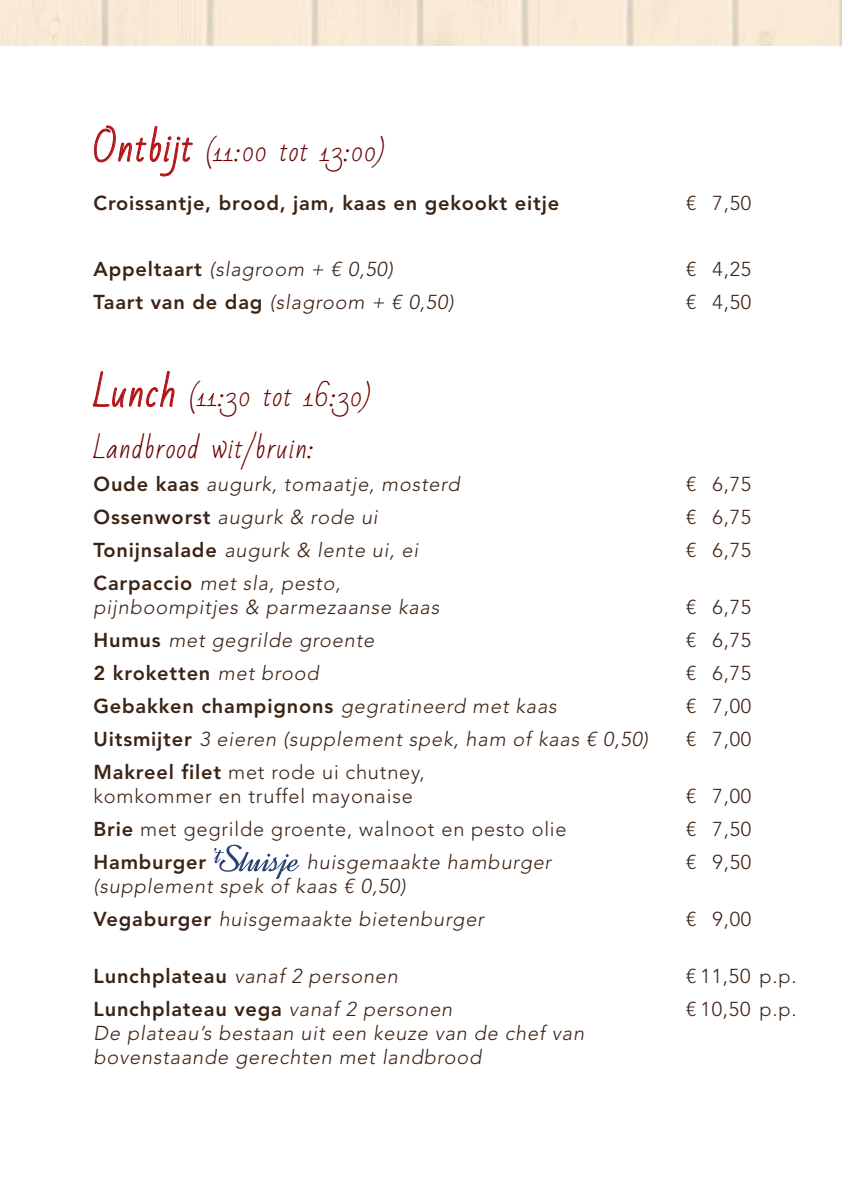
<style>
.page{position:relative;width:842px;height:1191px;background:#fff}
.page>*{position:absolute;margin:0;border:0;box-sizing:border-box;transform-origin:0 0}
.t1{font:26px/52px "Bad Script";letter-spacing:.04em;color:#680000}
.t2{font:italic 300 20px/24px "Avenir LT Std";letter-spacing:.04em;color:#3c2415}
.t3{font:300 20px/24px "Avenir LT Std";letter-spacing:.04em;color:#3c2415}
.t4{font:800 20px "Avenir LT Std";letter-spacing:.04em;color:#3c2415}
.s1{font-size:36px;color:#b11116}
.s2{font-weight:800;font-style:normal}
.s3{font-weight:300;font-style:italic}
.s4{font-weight:800}
</style>
<div class="page">
<div style="left:0;top:0;width:105px;height:45px;background:#ffeed9"></div>
<img style="left:30px;top:0;width:812px;height:47px">
<svg style="left:94px;top:125px;width:99px;height:52px"></svg>
<svg style="left:92px;top:370px;width:83px;height:38px"></svg>
<svg style="left:214px;top:844px;width:85px;height:35px"></svg>
<h1 class="t1" style="left:94px;top:126px;width:292px"><span class="s1">Ontbijt</span> (11:00 tot 13:00)</h1>
<p class="t4" style="left:94px;top:191px;width:467px">Croissantje, brood, jam, kaas en gekookt eitje</p>
<p class="t3" style="left:686px;top:191px;width:67px">€ 7,50</p>
<p class="t2" style="left:94px;top:257px;width:301px"><span class="s2">Appeltaart</span> (slagroom + € 0,50)</p>
<p class="t3" style="left:686px;top:257px;width:67px">€ 4,25</p>
<p class="t2" style="left:94px;top:290px;width:361px"><span class="s2">Taart van de dag</span> (slagroom + € 0,50)</p>
<p class="t3" style="left:686px;top:290px;width:67px">€ 4,50</p>
<h1 class="t1" style="left:94px;top:371px;width:278px"><span class="s1">Lunch</span> (11:30 tot 16:30)<br>Landbrood wit/bruin:</h1>
<p class="t2" style="left:94px;top:472px;width:368px"><span class="s2">Oude kaas</span> augurk, tomaatje, mosterd</p>
<p class="t3" style="left:686px;top:472px;width:67px">€ 6,75</p>
<p class="t2" style="left:94px;top:505px;width:286px"><span class="s2">Ossenworst</span> augurk &amp; rode ui</p>
<p class="t3" style="left:686px;top:505px;width:67px">€ 6,75</p>
<p class="t2" style="left:94px;top:538px;width:326px"><span class="s2">Tonijnsalade</span> augurk &amp; lente ui, ei</p>
<p class="t3" style="left:686px;top:538px;width:67px">€ 6,75</p>
<p class="t2" style="left:94px;top:571px;width:347px"><span class="s2">Carpaccio</span> met sla, pesto, pijnboompitjes &amp; parmezaanse kaas</p>
<p class="t3" style="left:686px;top:595px;width:67px">€ 6,75</p>
<p class="t2" style="left:94px;top:628px;width:282px"><span class="s2">Humus</span> met gegrilde groente</p>
<p class="t3" style="left:686px;top:628px;width:67px">€ 6,75</p>
<p class="t4" style="left:94px;top:661px;width:227px">2 kroketten <span class="s3">met brood</span></p>
<p class="t3" style="left:686px;top:661px;width:67px">€ 6,75</p>
<p class="t4" style="left:94px;top:694px;width:465px">Gebakken champignons <span class="s3">gegratineerd met kaas</span></p>
<p class="t3" style="left:686px;top:694px;width:67px">€ 7,00</p>
<p class="t2" style="left:94px;top:727px;width:556px"><span class="s2">Uitsmijter</span> 3 eieren (supplement spek, ham of kaas € 0,50)</p>
<p class="t3" style="left:686px;top:727px;width:67px">€ 7,00</p>
<p class="t3" style="left:94px;top:760px;width:333px"><span class="s4">Makreel filet</span> met rode ui chutney, komkommer en truffel mayonaise</p>
<p class="t3" style="left:686px;top:784px;width:67px">€ 7,00</p>
<p class="t3" style="left:94px;top:817px;width:475px"><span class="s4">Brie</span> met gegrilde groente, walnoot en pesto olie</p>
<p class="t3" style="left:686px;top:817px;width:67px">€ 7,50</p>
<p class="t4" style="left:94px;top:850px;width:114px">Hamburger</p>
<p class="t2" style="left:307px;top:850px;width:246px">huisgemaakte hamburger</p>
<p class="t3" style="left:686px;top:850px;width:67px">€ 9,50</p>
<p class="t2" style="left:94px;top:870px;width:392px;line-height:33px">(supplement spek of kaas € 0,50)<br><span class="s2">Vegaburger</span> huisgemaakte bietenburger</p>
<p class="t3" style="left:686px;top:907px;width:67px">€ 9,00</p>
<p class="t2" style="left:94px;top:964px;width:306px"><span class="s2">Lunchplateau</span> vanaf 2 personen</p>
<p class="t3" style="left:686px;top:964px;width:112px">€ 11,50 p.p.</p>
<p class="t4" style="left:94px;top:997px;width:360px">Lunchplateau vega <span class="s3">vanaf 2 personen</span></p>
<p class="t3" style="left:686px;top:997px;width:112px">€ 10,50 p.p.</p>
<p class="t2" style="left:94px;top:1021px;width:492px">De plateau’s bestaan uit een keuze van de chef van bovenstaande gerechten met landbrood</p>
</div>
